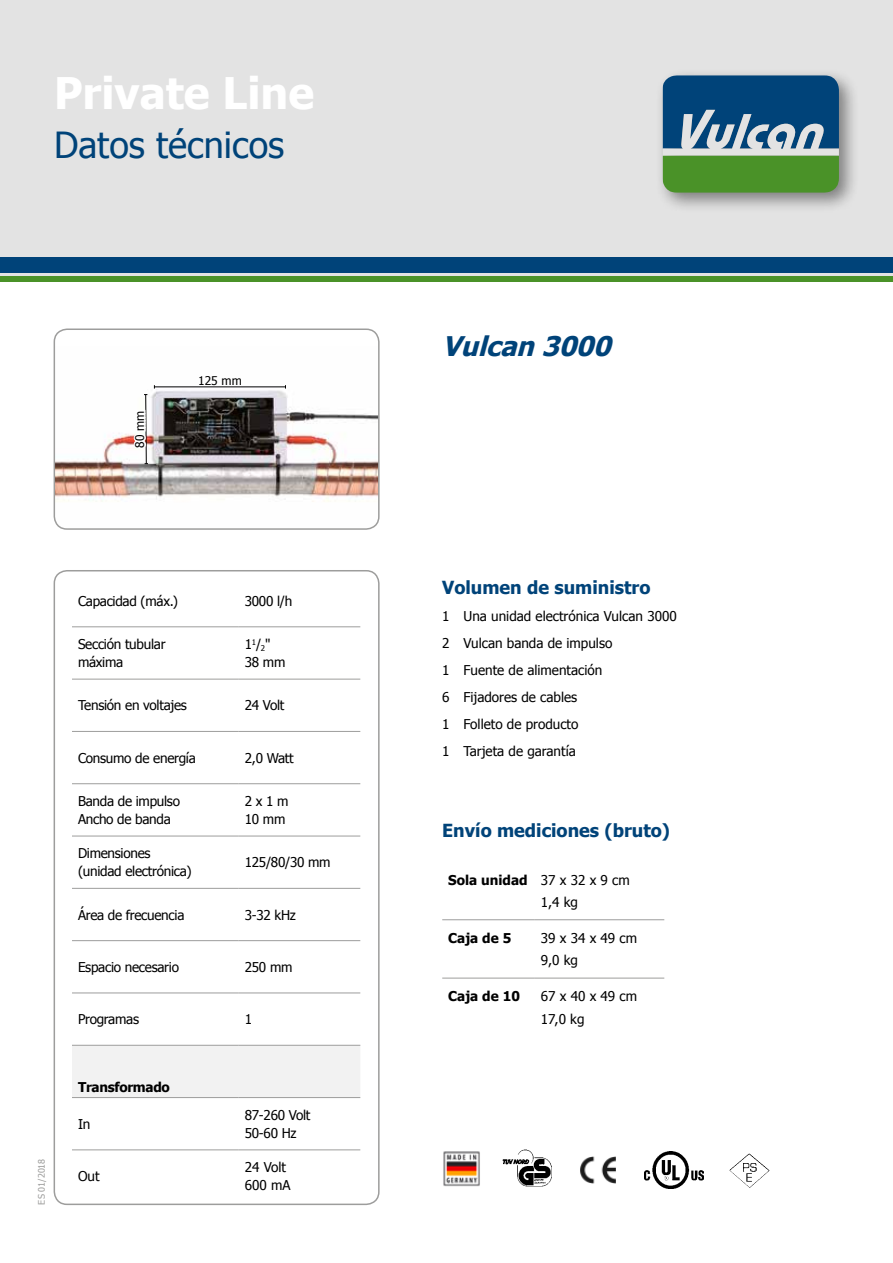
<style>
.page{position:relative;width:893px;height:1263px;background:#fff}
.page>*{position:absolute;margin:0;border:0;box-sizing:border-box;transform-origin:0 0}
.t1{font:700 43.5px "Tahoma";color:#fff}
.t2{font:36px "Tahoma";color:#004379}
.t3{font:italic 700 27px "Tahoma";color:#004379}
.t4{font:700 18px "Tahoma";color:#004379}
.t5{font:13.5px/18px "Tahoma";letter-spacing:-.02em;color:#000}
.t6{font:13.5px/27px "Tahoma";color:#000}
.t7{font:700 13.5px "Tahoma";letter-spacing:-.02em;color:#000}
.t8{font:12px "Tahoma";color:#000}
.t9{font:9px "Tahoma";color:#9d9d9c}
.s1{font-weight:700}
</style>
<div class="page">
<div style="left:0;top:0;width:893px;height:261px;background:#e3e3e3"></div>
<div style="left:0;top:257px;width:893px;height:18px;background:#004379"></div>
<hr style="left:0;top:274px;width:893px;height:3px;background:#e3e3e3">
<div style="left:0;top:277px;width:893px;height:5px;background:#4a9228"></div>
<div style="left:54px;top:570px;width:326px;height:635px;border:2px solid #9d9d9c;border-radius:13px"></div>
<div style="left:655px;top:68px;width:205px;height:145px;background:#000;opacity:.45"></div>
<svg style="left:663px;top:75px;width:176px;height:118px"></svg>
<img style="left:443px;top:1151px;width:37px;height:36px">
<img style="left:502px;top:1149px;width:50px;height:38px">
<img style="left:580px;top:1156px;width:36px;height:28px">
<svg style="left:742px;top:1153px;width:7px;height:6px"></svg>
<img style="left:644px;top:1152px;width:59px;height:36px">
<hr style="left:442px;top:919px;width:93px;height:1px;background:#9d9d9c">
<hr style="left:535px;top:919px;width:129px;height:1px;background:#9d9d9c">
<hr style="left:442px;top:978px;width:93px;height:1px;background:#9d9d9c">
<hr style="left:535px;top:978px;width:129px;height:1px;background:#9d9d9c">
<div style="left:72px;top:1046px;width:288px;height:51px;background:#f2f2f2"></div>
<hr style="left:72px;top:626px;width:167px;height:1px;background:#9d9d9c">
<hr style="left:239px;top:626px;width:121px;height:1px;background:#9d9d9c">
<hr style="left:72px;top:679px;width:167px;height:1px;background:#9d9d9c">
<hr style="left:239px;top:679px;width:121px;height:1px;background:#9d9d9c">
<hr style="left:72px;top:731px;width:167px;height:1px;background:#9d9d9c">
<hr style="left:239px;top:731px;width:121px;height:1px;background:#9d9d9c">
<hr style="left:72px;top:783px;width:167px;height:1px;background:#9d9d9c">
<hr style="left:239px;top:783px;width:121px;height:1px;background:#9d9d9c">
<hr style="left:72px;top:836px;width:167px;height:1px;background:#9d9d9c">
<hr style="left:239px;top:836px;width:121px;height:1px;background:#9d9d9c">
<hr style="left:72px;top:888px;width:167px;height:1px;background:#9d9d9c">
<hr style="left:239px;top:888px;width:121px;height:1px;background:#9d9d9c">
<hr style="left:72px;top:940px;width:167px;height:1px;background:#9d9d9c">
<hr style="left:239px;top:940px;width:121px;height:1px;background:#9d9d9c">
<hr style="left:72px;top:992px;width:167px;height:1px;background:#9d9d9c">
<hr style="left:239px;top:992px;width:121px;height:1px;background:#9d9d9c">
<hr style="left:72px;top:1045px;width:167px;height:1px;background:#9d9d9c">
<hr style="left:239px;top:1045px;width:121px;height:1px;background:#9d9d9c">
<hr style="left:72px;top:1097px;width:167px;height:1px;background:#9d9d9c">
<hr style="left:239px;top:1097px;width:121px;height:1px;background:#9d9d9c">
<hr style="left:72px;top:1149px;width:167px;height:1px;background:#9d9d9c">
<hr style="left:239px;top:1149px;width:121px;height:1px;background:#9d9d9c">
<img style="left:54px;top:385px;width:323px;height:144px">
<div style="left:54px;top:328px;width:326px;height:202px;border:2px solid #9d9d9c;border-radius:13px"></div>
<hr style="left:154px;top:386px;width:131px;height:1px;background:#000">
<svg style="left:131px;top:394px;width:17px;height:70px"></svg>
<h1 class="t1" style="left:54px;top:62px;width:262px">Private Line</h1>
<h2 class="t2" style="left:54px;top:121px;width:232px">Datos técnicos</h2>
<p class="t8" style="left:132px;top:448px;width:39px;rotate:-90deg">80 mm</p>
<p class="t8" style="left:198px;top:373px;width:45px">125 mm</p>
<p class="t9" style="left:35px;top:1204px;width:47px;rotate:-90deg">ES 01/2018</p>
<p class="t5" style="left:78px;top:591px;width:102px">Capacidad (máx.)</p>
<p class="t5" style="left:245px;top:591px;width:49px">3000 l/h</p>
<p class="t5" style="left:78px;top:635px;width:89px">Sección tubular máxima</p>
<p class="t5" style="left:245px;top:635px;width:42px">1<sup>1</sup>/<sub>2</sub>"<br>38 mm</p>
<p class="t5" style="left:78px;top:696px;width:110px">Tensión en voltajes</p>
<p class="t5" style="left:245px;top:696px;width:41px">24 Volt</p>
<p class="t5" style="left:78px;top:748px;width:119px">Consumo de energía</p>
<p class="t5" style="left:245px;top:748px;width:50px">2,0 Watt</p>
<p class="t5" style="left:78px;top:791px;width:104px">Banda de impulso<br>Ancho de banda</p>
<p class="t5" style="left:245px;top:791px;width:45px">2 x 1 m<br>10 mm</p>
<p class="t5" style="left:78px;top:844px;width:115px">Dimensiones (unidad electrónica)</p>
<p class="t5" style="left:245px;top:853px;width:87px">125/80/30 mm</p>
<p class="t5" style="left:78px;top:905px;width:108px">Área de frecuencia</p>
<p class="t5" style="left:245px;top:905px;width:53px">3-32 kHz</p>
<p class="t5" style="left:78px;top:957px;width:103px">Espacio necesario</p>
<p class="t5" style="left:245px;top:957px;width:49px">250 mm</p>
<p class="t5" style="left:78px;top:1010px;width:63px">Programas</p>
<p class="t5" style="left:245px;top:1010px;width:9px">1</p>
<p class="t7" style="left:78px;top:1077px;width:93px">Transformado</p>
<p class="t5" style="left:78px;top:1114px;width:14px">In</p>
<p class="t5" style="left:245px;top:1105px;width:67px">87-260 Volt<br>50-60 Hz</p>
<p class="t5" style="left:78px;top:1166px;width:23px">Out</p>
<p class="t6" style="left:245px;top:1157px;width:47px;line-height:18px">24 Volt<br>600 mA</p>
<h3 class="t3" style="left:442px;top:327px;width:179px">Vulcan 3000</h3>
<h3 class="t4" style="left:442px;top:575px;width:210px">Volumen de suministro</h3>
<p class="t6" style="left:442px;top:602px;width:236px">1 Una unidad electrónica Vulcan 3000<br>2 Vulcan banda de impulso<br>1 Fuente de alimentación<br>6 Fijadores de cables<br>1 Folleto de producto<br>1 Tarjeta de garantía</p>
<h3 class="t4" style="left:442px;top:818px;width:229px">Envío mediciones (bruto)</h3>
<p class="t5" style="left:541px;top:868px;width:90px;line-height:22.5px;text-indent:-93px"><span class="s1">Sola unidad</span> 37 x 32 x 9 cm<br>1,4 kg</p>
<p class="t7" style="left:448px;top:928px;width:65px">Caja de 5</p>
<p class="t5" style="left:541px;top:926px;width:98px;line-height:22.5px">39 x 34 x 49 cm<br>9,0 kg</p>
<p class="t7" style="left:448px;top:987px;width:73px">Caja de 10</p>
<p class="t6" style="left:541px;top:984px;width:98px;line-height:22.5px">67 x 40 x 49 cm<br>17,0 kg</p>
</div>
